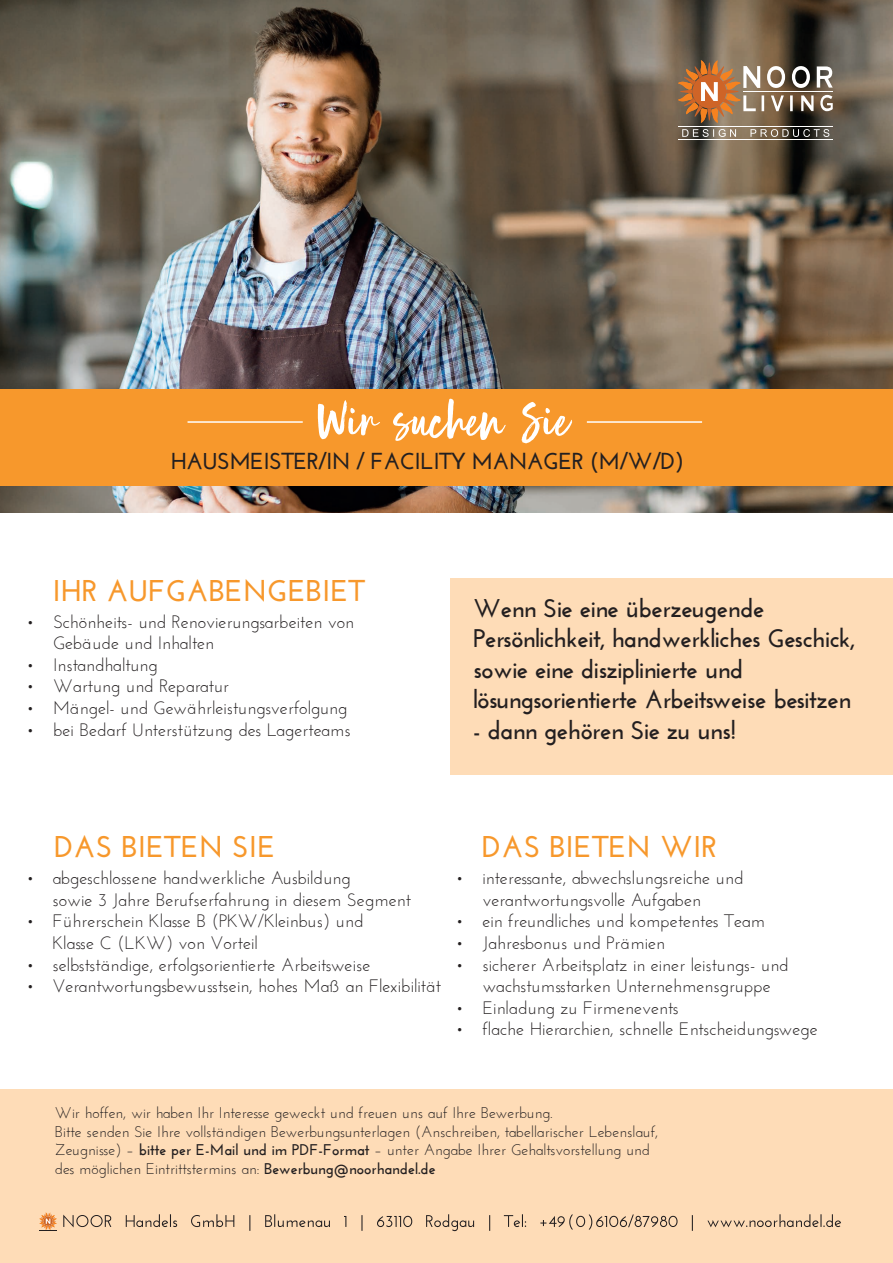
<style>
.page{position:relative;width:893px;height:1263px;background:#fff}
.page>*{position:absolute;margin:0;border:0;box-sizing:border-box;transform-origin:0 0}
.t1{font:50.55px "Human Nature";color:#fff}
.t2{font:700 30px "Josefin Sans";color:#f7982c}
.t3{font:700 25.5px/30.6px "Josefin Sans";letter-spacing:-.02em;color:#231f20}
.t4{font:700 23.1px "Josefin Sans";letter-spacing:-.03em;color:#231f20}
.t5{font:18px/21.6px "Josefin Sans";color:#231f20}
.t6{font:15.45px/18.6px "Josefin Sans";color:#231f20}
.s1{font-weight:700}
</style>
<div class="page">
<img style="left:0;top:0;width:893px;height:512px">
<div style="left:451px;top:578px;width:442px;height:197px;background:#fedcb7"></div>
<div style="left:0;top:1090px;width:893px;height:173px;background:#fedcb7"></div>
<div style="left:0;top:389px;width:893px;height:96px;background:#f7982c"></div>
<hr style="left:188px;top:421px;width:115px;height:2px;background:#fff">
<hr style="left:587px;top:421px;width:115px;height:2px;background:#fff">
<hr style="left:678px;top:140px;width:154px;height:1px;background:#fff">
<hr style="left:678px;top:126px;width:155px;height:1px;background:#fff">
<svg style="left:682px;top:129px;width:147px;height:8px"></svg>
<svg style="left:678px;top:60px;width:155px;height:63px;background:#96775b"></svg>
<svg style="left:39px;top:1212px;width:17px;height:18px"></svg>
<svg style="left:63px;top:1214px;width:778px;height:17px"></svg>
<h1 class="t1" style="left:314px;top:398px;width:257px">Wir suchen Sie</h1>
<p class="t4" style="left:171px;top:448px;width:515px">HAUSMEISTER/IN / FACILITY MANAGER (M/W/D)</p>
<h2 class="t2" style="left:52px;top:573px;width:314px">IHR AUFGABENGEBIET</h2>
<p class="t5" style="left:53px;top:610px;width:303px;text-indent:-27px">• Schönheits- und Renovierungsarbeiten von<br>Gebäude und Inhalten</p>
<p class="t5" style="left:26px;top:654px;width:133px">• Instandhaltung</p>
<p class="t5" style="left:26px;top:675px;width:205px">• Wartung und Reparatur</p>
<p class="t5" style="left:26px;top:697px;width:323px">• Mängel- und Gewährleistungsverfolgung</p>
<p class="t5" style="left:26px;top:718px;width:326px">• bei Bedarf Unterstützung des Lagerteams</p>
<h3 class="t3" style="left:473px;top:593px;width:384px">Wenn Sie eine überzeugende Persönlichkeit, handwerkliches Geschick, sowie eine disziplinierte und lösungsorientierte Arbeitsweise besitzen</h3>
<h3 class="t3" style="left:473px;top:715px;width:264px">- dann gehören Sie zu uns!</h3>
<h2 class="t2" style="left:54px;top:829px;width:223px">DAS BIETEN SIE</h2>
<h2 class="t2" style="left:482px;top:829px;width:237px">DAS BIETEN WIR</h2>
<p class="t5" style="left:52px;top:867px;width:360px;text-indent:-26px">• abgeschlossene handwerkliche Ausbildung<br>sowie 3 Jahre Berufserfahrung in diesem Segment</p>
<p class="t5" style="left:52px;top:910px;width:313px;text-indent:-26px">• Führerschein Klasse B (PKW/Kleinbus) und<br>Klasse C (LKW) von Vorteil</p>
<p class="t5" style="left:26px;top:953px;width:346px">• selbstständige, erfolgsorientierte Arbeitsweise</p>
<p class="t5" style="left:26px;top:975px;width:417px">• Verantwortungsbewusstsein, hohes Maß an Flexibilität</p>
<p class="t5" style="left:482px;top:867px;width:262px;text-indent:-27px">• interessante, abwechslungsreiche und verantwortungsvolle Aufgaben</p>
<p class="t5" style="left:455px;top:910px;width:311px">• ein freundliches und kompetentes Team</p>
<p class="t5" style="left:455px;top:932px;width:211px">• Jahresbonus und Prämien</p>
<p class="t5" style="left:455px;top:953px;width:335px;text-align:center">• sicherer Arbeitsplatz in einer leistungs- und wachstumsstarken Unternehmensgruppe</p>
<p class="t5" style="left:455px;top:996px;width:225px">• Einladung zu Firmenevents</p>
<p class="t5" style="left:455px;top:1018px;width:364px">• flache Hierarchien, schnelle Entscheidungswege</p>
<p class="t6" style="left:55px;top:1103px;width:605px">Wir hoffen, wir haben Ihr Interesse geweckt und freuen uns auf Ihre Bewerbung.<br>Bitte senden Sie Ihre vollständigen Bewerbungsunterlagen (Anschreiben, tabellarischer Lebenslauf, Zeugnisse) – <span class="s1">bitte per E-Mail und im PDF-Format</span> – unter Angabe Ihrer Gehaltsvorstellung und des möglichen Eintrittstermins an: <span class="s1">Bewerbung@noorhandel.de</span></p>
</div>
